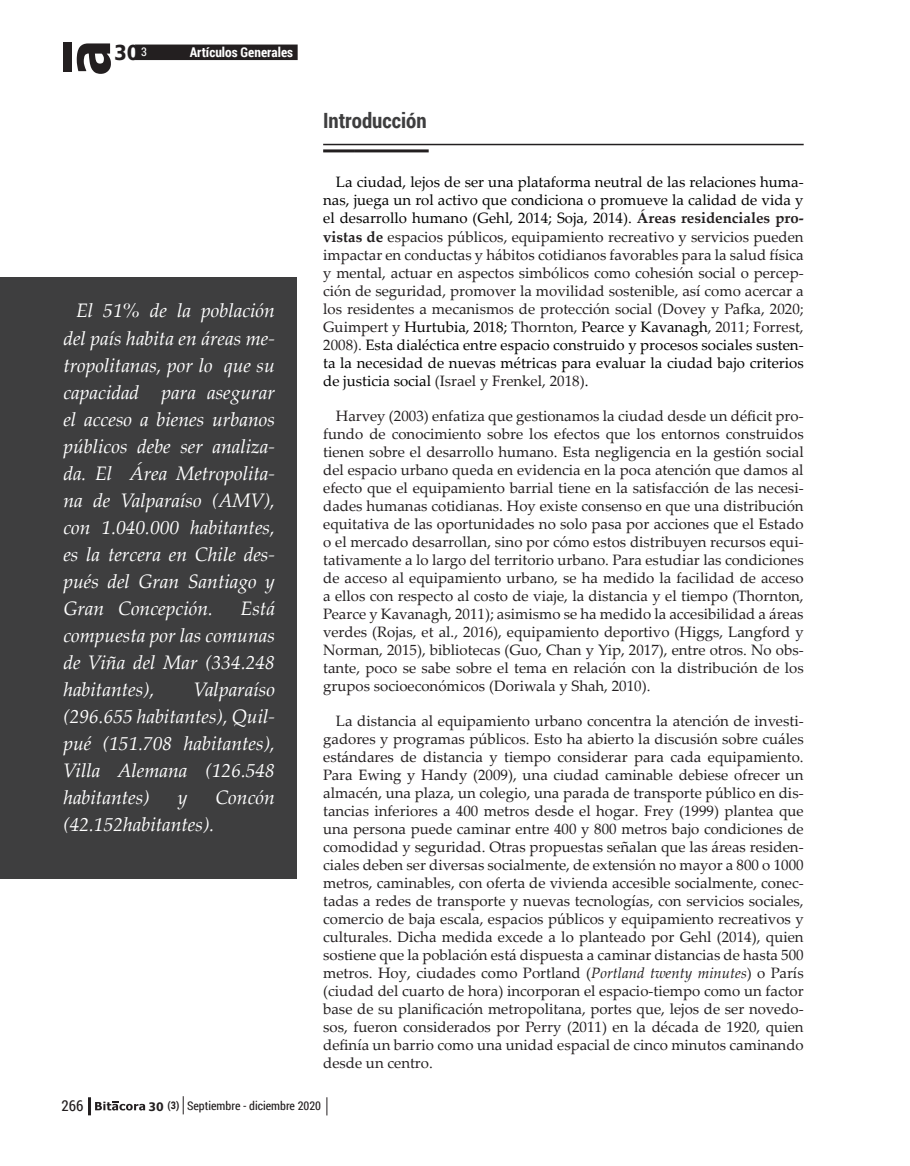
<style>
.page{position:relative;width:910px;height:1166px;background:#fff}
.page>*{position:absolute;margin:0;border:0;box-sizing:border-box;transform-origin:0 0}
.SubTITULO{font:700 21px "Roboto Condensed";color:#3e3e3f}
.t1{font:700 20.7px "DejaVu Sans Condensed";color:#231f20}
.DESTACADo_intro{font:italic 19.5px/27px "Palatino Linotype";letter-spacing:-.005em;color:#fff;text-align:justify}
.CorridoGRAL{font:15px/18px "Palatino Linotype";color:#231f20;text-align:justify}
.t2{font:15px "Roboto Condensed";color:#231f20}
.t3{font:700 13.5px "Roboto Condensed";color:#fff}
.t4{font:12px "Roboto Condensed";color:#231f20}
.t5{font:12px "Roboto Condensed";color:#fff}
.s1{color:#000}
.s2{font-weight:700}
.s3{font-style:italic}
.s4{font-family:"DejaVu Sans Condensed";font-weight:700;font-size:11.7px}
.s5{font-weight:700;font-size:10.5px}
</style>
<div class="page">
<div style="left:135px;top:45px;width:163px;height:15px;background:#231f20"></div>
<div style="left:63px;top:43px;width:9px;height:29px;background:#231f20"></div>
<svg style="left:77px;top:43px;width:34px;height:31px"></svg>
<hr style="left:88px;top:1096px;width:3px;height:18px;background:#231f20">
<svg style="left:183px;top:1096px;width:1px;height:17px"></svg>
<svg style="left:95px;top:1101px;width:50px;height:9px"></svg>
<svg style="left:327px;top:1097px;width:1px;height:18px"></svg>
<div style="left:0;top:277px;width:297px;height:601px;background:#3e3e3f"></div>
<hr style="left:323px;top:144px;width:481px;height:1px;background:#231f20">
<hr style="left:354px;top:149px;width:75px;height:3px;background:#231f20">
<hr style="left:323px;top:149px;width:31px;height:3px;background:#231f20">
<h2 class="t1" style="left:114px;top:35px;width:27px">30</h2>
<p class="t3" style="left:190px;top:43px;width:105px">Artículos Generales</p>
<p class="t5" style="left:141px;top:44px;width:7px">3</p>
<p class="DESTACADo_intro" style="left:63px;top:296px;width:213px;text-indent:13px">El 51% de la población del país habita en áreas me&shy;tropolitanas, por lo que su capacidad para asegurar el acceso a bienes urbanos públicos debe ser analiza&shy;da. El Área Metropolita&shy;na de Valparaíso (AMV), con 1.040.000 habitantes, es la tercera en Chile des&shy;pués del Gran Santiago y Gran Concepción.</p>
<p class="DESTACADo_intro" style="left:63px;top:593px;width:213px;text-indent:177px">Está compuesta por las comunas de Viña del Mar (334.248 habitantes),</p>
<p class="DESTACADo_intro" style="left:63px;top:674px;width:213px;text-indent:130px">Valparaíso (296.655 habitantes), Quil&shy;pué (151.708 habitantes), Villa Alemana (126.548 habitantes)</p>
<p class="DESTACADo_intro" style="left:178px;top:782px;width:11px">y</p>
<p class="DESTACADo_intro" style="left:215px;top:782px;width:61px">Concón</p>
<p class="DESTACADo_intro" style="left:63px;top:809px;width:152px">(42.152habitantes).</p>
<p class="SubTITULO" style="left:323px;top:106px;width:105px">Introducción</p>
<p class="CorridoGRAL" style="left:323px;top:173px;width:482px;text-indent:13px"><span class="s1">La ciudad, lejos de ser una plataforma neutral de las relaciones huma&shy;nas, juega un rol activo que condiciona o promueve la calidad de vida y el desarrollo humano (Gehl, 2014; Soja, 2014).</span> <span class="s2">Áreas residenciales pro&shy;vistas de</span> espacios públicos, equipamiento recreativo y servicios pueden impactar en conductas y hábitos cotidianos favorables para la salud física y mental, actuar en aspectos simbólicos como cohesión social o percep&shy;ción de seguridad, promover la movilidad sostenible, así como acercar a los residentes a mecanismos de protección social (Dovey y Pafka, 2020; Guimpert y <span class="s1">Hurtubia, 2018;</span> Thornton, <span class="s1">Pearce y Kavanagh</span>, 2011; Forrest, 2008). <span class="s1">Esta dialéctica entre espacio construido y procesos sociales susten&shy;ta la necesidad de nuevas métricas para evaluar la ciudad bajo criterios de justicia social</span> (Israel y Frenkel, 2018)<span class="s1">.</span></p>
<p class="CorridoGRAL" style="left:323px;top:406px;width:482px;text-indent:13px">Harvey (2003) enfatiza que gestionamos la ciudad desde un déficit pro&shy;fundo de conocimiento sobre los efectos que los entornos construidos tienen sobre el desarrollo humano. Esta negligencia en la gestión social del espacio urbano queda en evidencia en la poca atención que damos al efecto que el equipamiento barrial tiene en la satisfacción de las necesi&shy;dades humanas cotidianas. Hoy existe consenso en que una distribución equitativa de las oportunidades no solo pasa por acciones que el Estado o el mercado desarrollan, sino por cómo estos distribuyen recursos equi&shy;tativamente a lo largo del territorio urbano. Para estudiar las condiciones de acceso al equipamiento urbano, se ha medido la facilidad de acceso a ellos con respecto al costo de viaje, la distancia y el tiempo (Thornton, Pearce y Kavanagh, 2011); asimismo se ha medido la accesibilidad a áreas verdes (Rojas, et al., 2016), equipamiento deportivo (Higgs, Langford y Norman, 2015), bibliotecas (Guo, Chan y Yip, 2017), entre otros. No obs&shy;tante, poco se sabe sobre el tema en relación con la distribución de los grupos socioeconómicos (Doriwala y Shah, 2010).</p>
<p class="CorridoGRAL" style="left:323px;top:711px;width:482px;text-indent:13px">La distancia al equipamiento urbano concentra la atención de investi&shy;gadores y programas públicos. Esto ha abierto la discusión sobre cuáles estándares de distancia y tiempo considerar para cada equipamiento.<br>Para Ewing y Handy (2009), una ciudad caminable debiese ofrecer un almacén, una plaza, un colegio, una parada de transporte público en dis&shy;tancias inferiores a 400 metros desde el hogar. Frey (1999) plantea que una persona puede caminar entre 400 y 800 metros bajo condiciones de comodidad y seguridad. Otras propuestas señalan que las áreas residen&shy;ciales deben ser diversas socialmente, de extensión no mayor a 800 o 1000 metros, caminables, con oferta de vivienda accesible socialmente, conec&shy;tadas a redes de transporte y nuevas tecnologías, con servicios sociales, comercio de baja escala, espacios públicos y equipamiento recreativos y culturales. Dicha medida excede a lo planteado por Gehl (2014), quien sostiene que la población está dispuesta a caminar distancias de hasta 500 metros. Hoy, ciudades como Portland (<span class="s3">Portland twenty minutes</span>) o París (ciudad del cuarto de hora) incorporan el espacio-tiempo como un factor base de su planificación metropolitana, portes que, lejos de ser novedo&shy;sos, fueron considerados por Perry (2011) en la década de 1920, quien definía un barrio como una unidad espacial de cinco minutos caminando desde un centro.</p>
<p class="t2" style="left:62px;top:1095px;width:23px">266</p>
<p class="t4" style="left:149px;top:1096px;width:174px"><span class="s4">30</span> <span class="s5">(3)</span> Septiembre - diciembre 2020</p>
</div>
